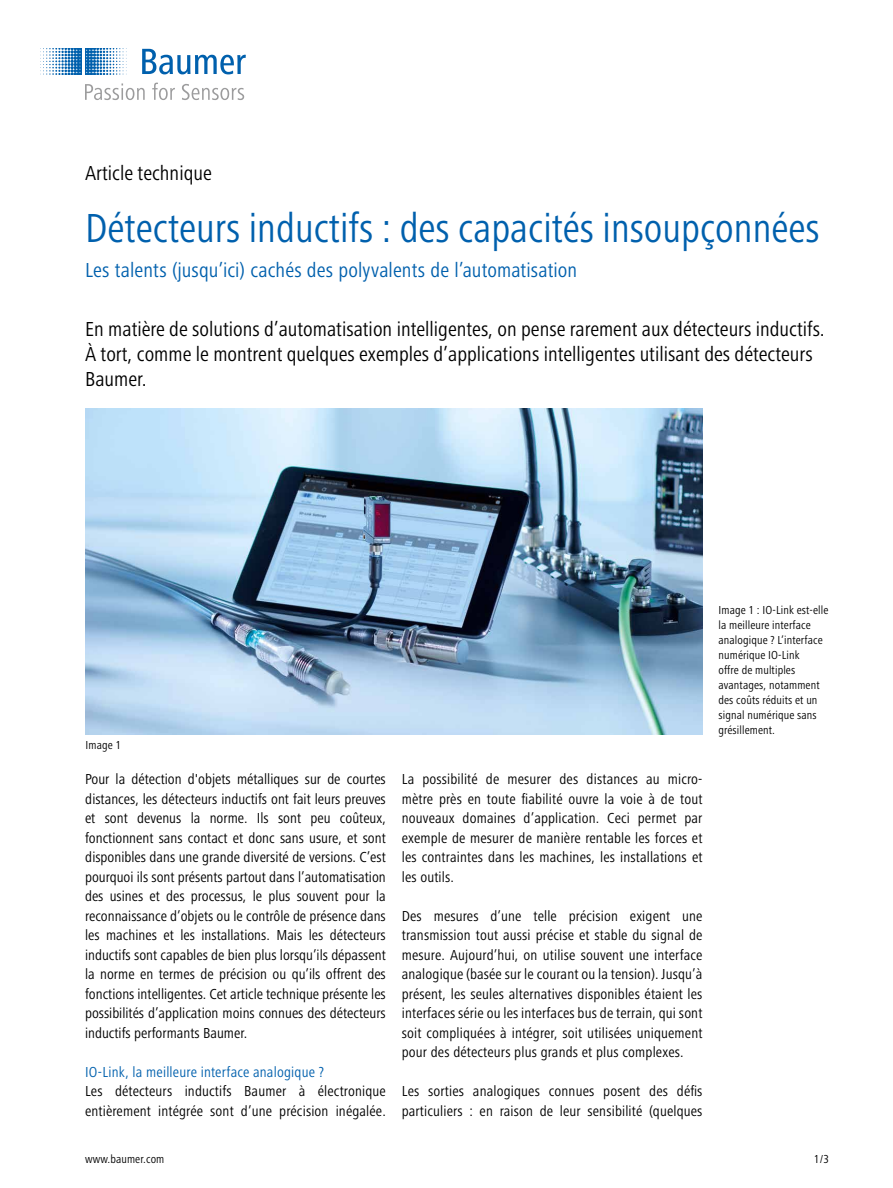
<style>
.page{position:relative;width:893px;height:1188px;background:#fff}
.page>*{position:absolute;margin:0;border:0;box-sizing:border-box;transform-origin:0 0}
.t1{font:condensed 42px "Frutiger Next Pro";color:#0060ad}
.t2{font:condensed 21px/25.5px "Frutiger Next Pro";color:#000}
.t3{font:condensed 21px "Frutiger Next Pro";letter-spacing:.005em;color:#0060ad}
.t4{font:condensed 15px/19.5px "Frutiger Next Pro";letter-spacing:.01em;color:#000;text-align:justify}
.t5{font:condensed 15px "Frutiger Next Pro";letter-spacing:.01em;color:#0060ad}
.t6{font:condensed 12px/15px "Frutiger Next Pro";letter-spacing:.01em;color:#000}
</style>
<div class="page">
<img style="left:85px;top:408px;width:617px;height:327px">
<svg style="left:142px;top:49px;width:104px;height:25px"></svg>
<svg style="left:40px;top:49px;width:87px;height:26px"></svg>
<svg style="left:85px;top:83px;width:60px;height:17px"></svg>
<svg style="left:152px;top:83px;width:23px;height:17px"></svg>
<svg style="left:182px;top:84px;width:62px;height:16px"></svg>
<h2 class="t2" style="left:85px;top:160px;width:128px">Article technique</h2>
<h1 class="t1" style="left:85px;top:204px;width:736px">Détecteurs inductifs : des capacités insoupçonnées</h1>
<h2 class="t3" style="left:85px;top:258px;width:494px">Les talents (jusqu’ici) cachés des polyvalents de l’automatisation</h2>
<h2 class="t2" style="left:85px;top:316px;width:741px">En matière de solutions d’automatisation intelligentes, on pense rarement aux détecteurs inductifs.<br>À tort, comme le montrent quelques exemples d’applications intelligentes utilisant des détecteurs<br>Baumer.</h2>
<p class="t6" style="left:85px;top:737px;width:37px">Image 1</p>
<p class="t4" style="left:85px;top:769px;width:302px">Pour la détection d'objets métalliques sur de courtes distances, les détecteurs inductifs ont fait leurs preuves et sont devenus la norme. Ils sont peu coûteux, fonctionnent sans contact et donc sans usure, et sont disponibles dans une grande diversité de versions. C’est pourquoi ils sont présents partout dans l’automatisation des usines et des processus, le plus souvent pour la reconnaissance d’objets ou le contrôle de présence dans les machines et les installations. Mais les détecteurs inductifs sont capables de bien plus lorsqu’ils dépassent la norme en termes de précision ou qu’ils offrent des fonctions intelligentes. Cet article technique présente les possibilités d’application moins connues des détecteurs inductifs performants Baumer.</p>
<p class="t5" style="left:85px;top:1063px;width:241px">IO-Link, la meilleure interface analogique ?</p>
<p class="t4" style="left:85px;top:1081px;width:302px">Les détecteurs inductifs Baumer à électronique entièrement intégrée sont d’une précision inégalée.</p>
<p class="t4" style="left:402px;top:769px;width:302px">La possibilité de mesurer des distances au micro&shy;mètre près en toute fiabilité ouvre la voie à de tout nouveaux domaines d’application. Ceci permet par exemple de mesurer de manière rentable les forces et les contraintes dans les machines, les installations et les outils.</p>
<p class="t4" style="left:402px;top:906px;width:302px">Des mesures d’une telle précision exigent une transmission tout aussi précise et stable du signal de mesure. Aujourd’hui, on utilise souvent une interface analogique (basée sur le courant ou la tension). Jusqu’à présent, les seules alternatives disponibles étaient les interfaces série ou les interfaces bus de terrain, qui sont soit compliquées à intégrer, soit utilisées uniquement pour des détecteurs plus grands et plus complexes.</p>
<p class="t4" style="left:402px;top:1081px;width:302px">Les sorties analogiques connues posent des défis particuliers : en raison de leur sensibilité (quelques</p>
<p class="t6" style="left:718px;top:603px;width:111px">Image 1 : IO-Link est-elle la meilleure interface analogique ? L’interface numérique IO-Link<br>offre de multiples avantages, notamment des coûts réduits et un signal numérique sans grésillement.</p>
<p class="t6" style="left:85px;top:1152px;width:81px">www.baumer.com</p>
<p class="t6" style="left:814px;top:1152px;width:17px">1/3</p>
</div>
